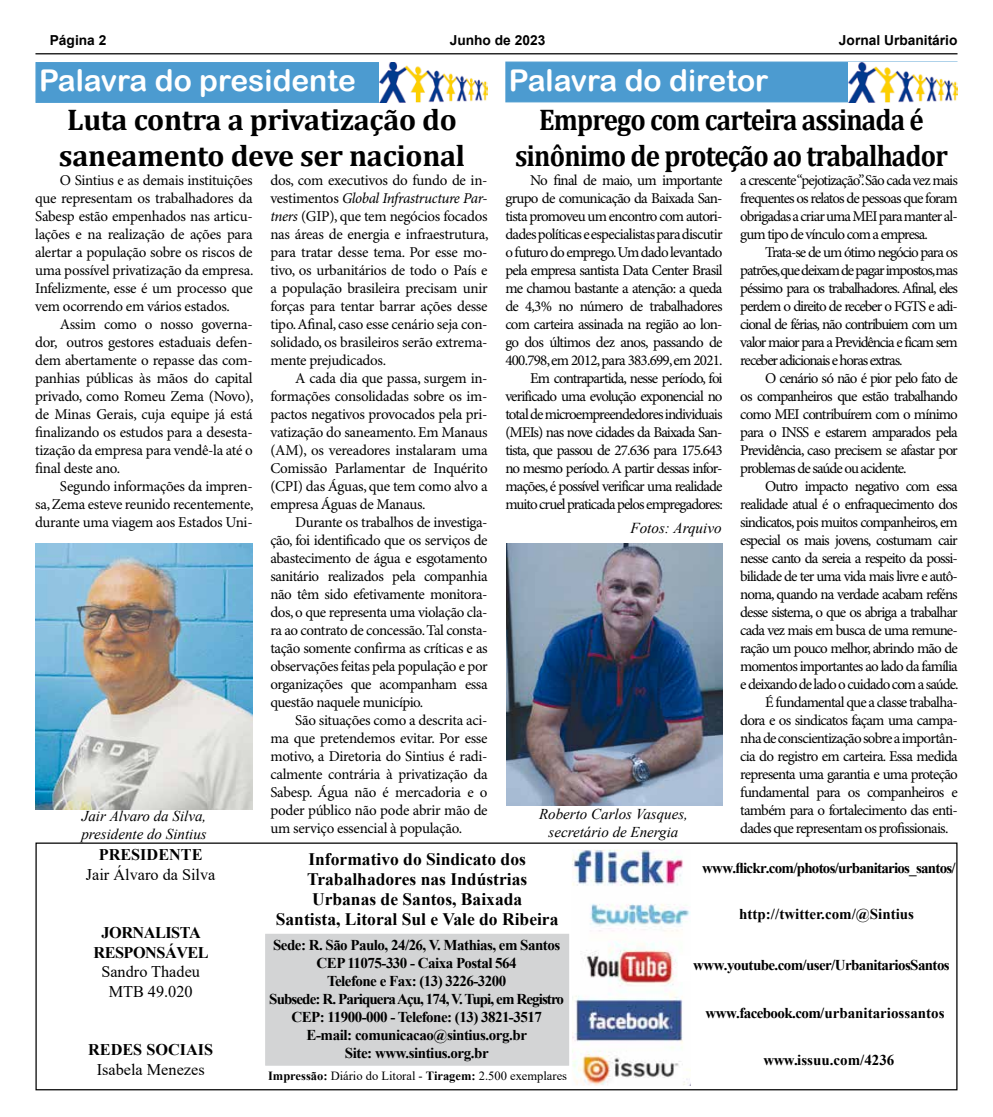
<style>
.page{position:relative;width:993px;height:1117px;background:#fff}
.page>*{position:absolute;margin:0;border:0;box-sizing:border-box;transform-origin:0 0}
.t1{font:700 30px/36px "Cambria";letter-spacing:-.03em;color:#000;text-align:center;scale:.9 1}
.t2{font:700 30px/36px "Cambria";letter-spacing:-.01em;color:#000}
.t3{font:30px "Arial Rounded MT Bold";color:#fff}
.t4{font:700 17.5px/20px "Times New Roman";color:#000;text-align:center}
.t5{font:16.25px/19.5px "Times New Roman";color:#000;text-align:center}
.t6{font:700 16.25px/19.5px "Times New Roman";letter-spacing:-.015em;color:#000;text-align:center}
.t7{font:italic 15.12px "Times New Roman";color:#000}
.t8{font:15px/18px "Minion Pro";letter-spacing:-.055em;color:#000;text-align:justify}
.t9{font:700 15px/18px "Times New Roman";letter-spacing:-.035em;color:#000;text-align:center}
.t10{font:700 15px "Times New Roman";color:#000}
.t11{font:italic 15px/18px "Times New Roman";color:#000}
.t12{font:700 13.75px "Arial";color:#000}
.t13{font:12.5px "Times New Roman";color:#000}
.s1{font-style:italic}
.s2{font-weight:700}
</style>
<div class="page">
<hr style="left:35px;top:53px;width:922px;height:1px;background:#000">
<div style="left:35px;top:62px;width:452px;height:41px;background:#4c9bd0;border:1px solid #4c9bd0"></div>
<div style="left:35px;top:842px;width:922px;height:248px;border:1px solid #000"></div>
<div style="left:265px;top:933px;width:304px;height:132px;background:#d3d4d5;border:1px solid #d3d4d5"></div>
<img style="left:572px;top:849px;width:118px;height:236px">
<div style="left:677px;top:955px;width:13px;height:26px;background:#fff"></div>
<img style="left:35px;top:543px;width:217px;height:265px">
<div style="left:505px;top:62px;width:452px;height:40px;background:#4c9bd0"></div>
<img style="left:848px;top:62px;width:109px;height:40px">
<img style="left:379px;top:62px;width:108px;height:40px">
<img style="left:506px;top:543px;width:216px;height:262px">
<p class="t12" style="left:50px;top:31px;width:58px">Página 2</p>
<p class="t12" style="left:449px;top:31px;width:97px">Junho de 2023</p>
<p class="t12" style="left:838px;top:31px;width:120px">Jornal Urbanitário</p>
<h1 class="t3" style="left:39px;top:63px;width:318px">Palavra do presidente</h1>
<h1 class="t3" style="left:508px;top:62px;width:261px">Palavra do diretor</h1>
<h1 class="t1" style="left:515px;top:100px;width:482px">Emprego com carteira assinada é sinônimo de proteção ao trabalhador</h1>
<p class="t8" style="left:505px;top:171px;width:219px;text-align:right">No final de maio, um importante grupo de comunicação da Baixada San&shy;tista promoveu um encontro com autori&shy;dades políticas e especialistas para discutir o futuro do emprego.Um dado levantado pela empresa santista Data Center Brasil me chamou bastante a atenção: a queda de 4,3% no número de trabalhadores com carteira assinada na região ao lon&shy;go dos últimos dez anos, passando de 400.798, em 2012, para 383.699, em 2021.<br>Em contrapartida, nesse período, foi verificado uma evolução exponencial no total de microempreendedores individuais (MEIs) nas nove cidades da Baixada San&shy;tista, que passou de 27.636 para 175.643 no mesmo período. A partir dessas infor&shy;mações, é possível verificar uma realidade muito cruel praticada pelos empregadores:</p>
<h1 class="t2" style="left:59px;top:100px;width:407px">Luta contra a privatização do saneamento deve ser nacional</h1>
<p class="t8" style="left:35px;top:171px;width:220px;text-indent:25px">O Sintius e as demais instituições que representam os trabalhadores da Sabesp estão empenhados nas articu&shy;lações e na realização de ações para alertar a população sobre os riscos de uma possível privatização da empresa.<br>Infelizmente, esse é um processo que vem ocorrendo em vários estados.</p>
<p class="t8" style="left:35px;top:315px;width:220px;text-indent:25px">Assim como o nosso governa&shy;dor, outros gestores estaduais defen&shy;dem abertamente o repasse das com&shy;panhias públicas às mãos do capital privado, como Romeu Zema (Novo), de Minas Gerais, cuja equipe já está finalizando os estudos para a desesta&shy;tização da empresa para vendê-la até o final deste ano.</p>
<p class="t8" style="left:35px;top:477px;width:220px;text-indent:25px">Segundo informações da impren&shy;sa, Zema esteve reunido recentemente, durante uma viagem aos Estados Uni-</p>
<p class="t8" style="left:740px;top:171px;width:219px">a crescente “pejotização”.São cada vez mais frequentes os relatos de pessoas que foram obrigadas a criar uma MEI para manter al&shy;gum tipo de vínculo com a empresa.</p>
<p class="t8" style="left:740px;top:243px;width:219px;text-indent:25px">Trata-se de um ótimo negócio para os patrões,que deixam de pagar impostos,mas péssimo para os trabalhadores. Afinal, eles perdem o direito de receber o FGTS e adi&shy;cional de férias, não contribuiem com um valor maior para a Previdência e ficam sem receber adicionais e horas extras.</p>
<p class="t8" style="left:740px;top:369px;width:219px;text-indent:25px">O cenário só não é pior pelo fato de os companheiros que estão trabalhando como MEI contribuírem com o mínimo para o INSS e estarem amparados pela Previdência, caso precisem se afastar por problemas de saúde ou acidente.</p>
<p class="t8" style="left:764px;top:477px;width:194px">Outro impacto negativo com essa</p>
<p class="t8" style="left:740px;top:495px;width:219px">realidade atual é o enfraquecimento dos</p>
<p class="t8" style="left:740px;top:513px;width:219px">sindicatos, pois muitos companheiros, em</p>
<p class="t8" style="left:740px;top:531px;width:219px">especial os mais jovens, costumam cair</p>
<p class="t8" style="left:740px;top:549px;width:219px">nesse canto da sereia a respeito da possi-</p>
<p class="t8" style="left:740px;top:567px;width:219px">bilidade de ter uma vida mais livre e autô-</p>
<p class="t8" style="left:740px;top:585px;width:219px">noma, quando na verdade acabam reféns</p>
<p class="t8" style="left:740px;top:603px;width:219px">desse sistema, o que os abriga a trabalhar</p>
<p class="t8" style="left:740px;top:621px;width:219px">cada vez mais em busca de uma remune-</p>
<p class="t8" style="left:740px;top:639px;width:219px">ração um pouco melhor, abrindo mão de</p>
<p class="t8" style="left:740px;top:657px;width:219px">momentos importantes ao lado da família</p>
<p class="t8" style="left:740px;top:675px;width:220px">e deixando de lado o cuidado com a saúde.</p>
<p class="t8" style="left:764px;top:693px;width:194px">É fundamental que a classe trabalha-</p>
<p class="t8" style="left:740px;top:711px;width:219px">dora e os sindicatos façam uma campa-</p>
<p class="t8" style="left:740px;top:729px;width:219px">nha de conscientização sobre a importân-</p>
<p class="t8" style="left:740px;top:747px;width:219px">cia do registro em carteira. Essa medida</p>
<p class="t8" style="left:740px;top:765px;width:219px">representa uma garantia e uma proteção</p>
<p class="t8" style="left:740px;top:783px;width:219px">fundamental para os companheiros e</p>
<p class="t8" style="left:740px;top:801px;width:219px">também para o fortalecimento das enti-</p>
<p class="t8" style="left:740px;top:819px;width:209px">dades que representam os profissionais.</p>
<p class="t8" style="left:270px;top:171px;width:219px">dos, com executivos do fundo de in&shy;vestimentos <span class="s1">Global Infrastructure Par&shy;tners</span> (GIP), que tem negócios focados nas áreas de energia e infraestrutura, para tratar desse tema. Por esse mo&shy;tivo, os urbanitários de todo o País e a população brasileira precisam unir forças para tentar barrar ações desse tipo. Afinal, caso esse cenário seja con&shy;solidado, os brasileiros serão extrema&shy;mente prejudicados.</p>
<p class="t8" style="left:270px;top:369px;width:219px;text-indent:25px">A cada dia que passa, surgem in&shy;formações consolidadas sobre os im&shy;pactos negativos provocados pela pri&shy;vatização do saneamento. Em Manaus (AM), os vereadores instalaram uma Comissão Parlamentar de Inquérito (CPI) das Águas, que tem como alvo a empresa Águas de Manaus.</p>
<p class="t8" style="left:270px;top:513px;width:219px;text-indent:25px">Durante os trabalhos de investiga&shy;ção, foi identificado que os serviços de abastecimento de água e esgotamento sanitário realizados pela companhia não têm sido efetivamente monitora&shy;dos, o que representa uma violação cla&shy;ra ao contrato de concessão. Tal consta&shy;tação somente confirma as críticas e as observações feitas pela população e por organizações que acompanham essa questão naquele município.</p>
<p class="t8" style="left:270px;top:711px;width:219px;text-indent:25px">São situações como a descrita aci&shy;ma que pretendemos evitar. Por esse motivo, a Diretoria do Sintius é radi&shy;calmente contrária à privatização da Sabesp. Água não é mercadoria e o poder público não pode abrir mão de um serviço essencial à população.</p>
<p class="t7" style="left:630px;top:517px;width:93px">Fotos: Arquivo</p>
<p class="t11" style="left:81px;top:806px;width:127px">Jair Álvaro da Silva, presidente do Sintius</p>
<p class="t11" style="left:539px;top:804px;width:150px;text-align:center">Roberto Carlos Vasques, secretário de Energia</p>
<p class="t6" style="left:99px;top:844px;width:105px">PRESIDENTE</p>
<p class="t5" style="left:86px;top:863px;width:131px">Jair Álvaro da Silva</p>
<p class="t6" style="left:93px;top:922px;width:117px">JORNALISTA<br>RESPONSÁVEL</p>
<p class="t5" style="left:101px;top:961px;width:100px">Sandro Thadeu<br>MTB 49.020</p>
<p class="t6" style="left:88px;top:1039px;width:127px">REDES SOCIAIS</p>
<p class="t5" style="left:97px;top:1058px;width:109px">Isabela Menezes</p>
<p class="t4" style="left:276px;top:848px;width:284px">Informativo do Sindicato dos<br>Trabalhadores nas Indústrias<br>Urbanas de Santos, Baixada<br>Santista, Litoral Sul e Vale do Ribeira</p>
<p class="t9" style="left:269px;top:935px;width:296px">Sede: R. São Paulo, 24/26, V. Mathias, em Santos CEP 11075-330 - Caixa Postal 564<br>Telefone e Fax: (13) 3226-3200<br>Subsede: R. Pariquera Açu, 174, V. Tupi, em Registro CEP: 11900-000 - Telefone: (13) 3821-3517<br>E-mail: comunicacao@sintius.org.br<br>Site: www.sintius.org.br</p>
<p class="t13" style="left:268px;top:1066px;width:300px"><span class="s2">Impressão:</span> Diário do Litoral - <span class="s2">Tiragem:</span> 2.500 exemplares</p>
<p class="t9" style="left:702px;top:858px;width:255px">www.flickr.com/photos/urbanitarios_santos/</p>
<p class="t10" style="left:739px;top:903px;width:176px">http://twitter.com/@Sintius</p>
<p class="t9" style="left:693px;top:955px;width:258px">www.youtube.com/user/UrbanitariosSantos</p>
<p class="t10" style="left:705px;top:1001px;width:240px">www.facebook.com/urbanitariossantos</p>
<p class="t10" style="left:763px;top:1048px;width:132px">www.issuu.com/4236</p>
</div>
